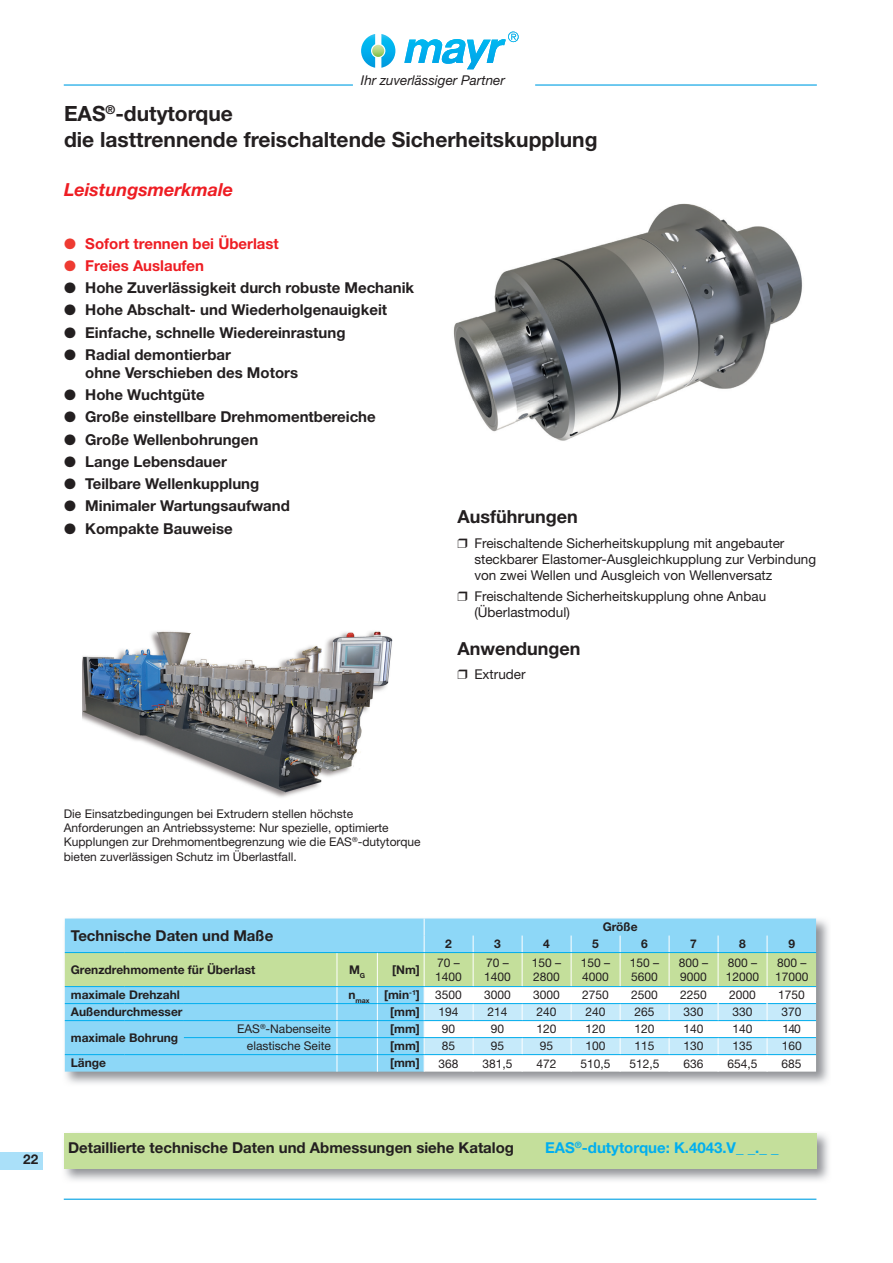
<style>
.page{position:relative;width:893px;height:1263px;background:#fff}
.page>*{position:absolute;margin:0;border:0;box-sizing:border-box;transform-origin:0 0}
.t1{font:700 21px/25.2px "Helvetica Neue LT Pro";color:#231f20}
.t2{font:700 18px "Helvetica Neue LT Pro";color:#231f20}
.t3{font:italic 700 18px "Helvetica Neue LT Pro";color:#ee1d23}
.t4{font:700 15px/18px "Helvetica Neue LT Pro";color:#231f20}
.t5{font:700 15px "Helvetica Neue LT Pro";color:#ee1d23}
.t6{font:700 15px "Helvetica Neue LT Pro";color:#00aeef}
.t7{font:13.5px/16.2px "Helvetica Neue LT Pro";color:#231f20}
.t8{font:italic 13.5px "Helvetica Neue LT Pro";color:#231f20}
.t9{font:700 13.5px "Helvetica Neue LT Pro";color:#231f20}
.t10{font:12px/14.4px "Helvetica Neue LT Pro";color:#231f20}
.t11{font:700 12px "Helvetica Neue LT Pro";color:#231f20}
.s1{color:#ee3b32}
</style>
<div class="page">
<img style="left:453px;top:203px;width:350px;height:238px">
<img style="left:82px;top:631px;width:311px;height:167px">
<img style="left:64px;top:918px;width:765px;height:166px">
<svg style="left:65px;top:918px;width:751px;height:153px"></svg>
<img style="left:64px;top:1133px;width:765px;height:48px">
<div style="left:64px;top:1133px;width:752px;height:36px;background:#c4df9b"></div>
<div style="left:0;top:1152px;width:43px;height:17px;background:#aae0f9"></div>
<hr style="left:535px;top:84px;width:282px;height:2px;background:#00a1e3">
<hr style="left:64px;top:84px;width:289px;height:2px;background:#00a1e3">
<hr style="left:64px;top:1198px;width:752px;height:2px;background:#00a1e3">
<svg style="left:361px;top:34px;width:34px;height:34px"></svg>
<svg style="left:404px;top:32px;width:115px;height:37px"></svg>
<p class="t8" style="left:361px;top:72px;width:145px">Ihr zuverlässiger Partner</p>
<h1 class="t1" style="left:64px;top:101px;width:535px">EAS<sup>®</sup>-dutytorque<br>die lasttrennende freischaltende Sicherheitskupplung</h1>
<h2 class="t3" style="left:64px;top:178px;width:170px">Leistungsmerkmale</h2>
<p class="t5" style="left:64px;top:234px;width:216px"><span class="s1">●</span> Sofort trennen bei Überlast</p>
<p class="t5" style="left:64px;top:256px;width:142px"><span class="s1">●</span> Freies Auslaufen</p>
<p class="t4" style="left:64px;top:278px;width:352px">● Hohe Zuverlässigkeit durch robuste Mechanik</p>
<p class="t4" style="left:64px;top:301px;width:325px">● Hohe Abschalt- und Wiederholgenauigkeit</p>
<p class="t4" style="left:64px;top:323px;width:283px">● Einfache, schnelle Wiedereinrastung</p>
<p class="t4" style="left:85px;top:345px;width:214px;text-indent:-21px">● Radial demontierbar<br>ohne Verschieben des Motors</p>
<p class="t4" style="left:64px;top:385px;width:142px">● Hohe Wuchtgüte</p>
<p class="t4" style="left:64px;top:408px;width:313px">● Große einstellbare Drehmomentbereiche</p>
<p class="t4" style="left:64px;top:430px;width:196px">● Große Wellenbohrungen</p>
<p class="t4" style="left:64px;top:452px;width:164px">● Lange Lebensdauer</p>
<p class="t4" style="left:64px;top:474px;width:197px">● Teilbare Wellenkupplung</p>
<p class="t4" style="left:64px;top:497px;width:227px">● Minimaler Wartungsaufwand</p>
<p class="t4" style="left:64px;top:519px;width:170px">● Kompakte Bauweise</p>
<h2 class="t2" style="left:457px;top:505px;width:122px">Ausführungen</h2>
<p class="t7" style="left:474px;top:535px;width:343px;text-indent:-17px">❒ Freischaltende Sicherheitskupplung mit angebauter steckbarer Elastomer-Ausgleichkupplung zur Verbindung von zwei Wellen und Ausgleich von Wellenversatz</p>
<p class="t7" style="left:474px;top:587px;width:293px;text-indent:-17px">❒ Freischaltende Sicherheitskupplung ohne Anbau (Überlastmodul)</p>
<h2 class="t2" style="left:457px;top:637px;width:125px">Anwendungen</h2>
<p class="t7" style="left:457px;top:666px;width:70px">❒ Extruder</p>
<p class="t10" style="left:64px;top:806px;width:358px">Die Einsatzbedingungen bei Extrudern stellen höchste Anforderungen an Antriebssysteme: Nur spezielle, optimierte Kupplungen zur Drehmomentbegrenzung wie die EAS<sup>®</sup>-dutytorque bieten zuverlässigen Schutz im Überlastfall.</p>
<p class="t4" style="left:71px;top:926px;width:204px">Technische Daten und Maße</p>
<p class="t11" style="left:603px;top:919px;width:37px">Größe</p>
<p class="t11" style="left:445px;top:936px;width:8px">2</p>
<p class="t11" style="left:494px;top:936px;width:8px">3</p>
<p class="t11" style="left:543px;top:936px;width:8px">4</p>
<p class="t11" style="left:592px;top:936px;width:8px">5</p>
<p class="t11" style="left:641px;top:936px;width:8px">6</p>
<p class="t11" style="left:690px;top:936px;width:8px">7</p>
<p class="t11" style="left:739px;top:936px;width:8px">8</p>
<p class="t11" style="left:788px;top:936px;width:8px">9</p>
<p class="t11" style="left:71px;top:962px;width:186px">Grenzdrehmomente für Überlast</p>
<p class="t11" style="left:349px;top:962px;width:18px">M<sub>G</sub></p>
<p class="t11" style="left:392px;top:962px;width:29px">[Nm]</p>
<p class="t10" style="left:435px;top:955px;width:28px">70 –<br>1400</p>
<p class="t10" style="left:484px;top:955px;width:28px">70 –<br>1400</p>
<p class="t10" style="left:532px;top:955px;width:31px">150 –<br>2800</p>
<p class="t10" style="left:581px;top:955px;width:31px">150 –<br>4000</p>
<p class="t10" style="left:630px;top:955px;width:31px">150 –<br>5600</p>
<p class="t10" style="left:679px;top:955px;width:31px">800 –<br>9000</p>
<p class="t10" style="left:726px;top:955px;width:35px">800 –<br>12000</p>
<p class="t10" style="left:775px;top:955px;width:35px">800 –<br>17000</p>
<p class="t11" style="left:71px;top:987px;width:111px">maximale Drehzahl</p>
<p class="t11" style="left:348px;top:987px;width:73px">n<sub>max</sub> [min<sup>-1</sup>]</p>
<p class="t10" style="left:435px;top:987px;width:28px">3500</p>
<p class="t10" style="left:484px;top:987px;width:28px">3000</p>
<p class="t10" style="left:533px;top:987px;width:28px">3000</p>
<p class="t10" style="left:582px;top:987px;width:28px">2750</p>
<p class="t10" style="left:631px;top:987px;width:28px">2500</p>
<p class="t10" style="left:680px;top:987px;width:28px">2250</p>
<p class="t10" style="left:729px;top:987px;width:28px">2000</p>
<p class="t10" style="left:778px;top:987px;width:28px">1750</p>
<p class="t11" style="left:71px;top:1004px;width:113px">Außendurchmesser</p>
<p class="t11" style="left:390px;top:1004px;width:31px">[mm]</p>
<p class="t10" style="left:439px;top:1004px;width:22px">194</p>
<p class="t10" style="left:488px;top:1004px;width:22px">214</p>
<p class="t10" style="left:537px;top:1004px;width:22px">240</p>
<p class="t10" style="left:586px;top:1004px;width:22px">240</p>
<p class="t10" style="left:635px;top:1004px;width:22px">265</p>
<p class="t10" style="left:684px;top:1004px;width:22px">330</p>
<p class="t10" style="left:732px;top:1004px;width:22px">330</p>
<p class="t10" style="left:781px;top:1004px;width:22px">370</p>
<p class="t11" style="left:71px;top:1030px;width:109px">maximale Bohrung</p>
<p class="t10" style="left:237px;top:1022px;width:95px">EAS<sup>®</sup>-Nabenseite</p>
<p class="t11" style="left:390px;top:1021px;width:31px">[mm]</p>
<p class="t10" style="left:442px;top:1022px;width:15px">90</p>
<p class="t10" style="left:491px;top:1022px;width:15px">90</p>
<p class="t10" style="left:537px;top:1022px;width:22px">120</p>
<p class="t10" style="left:586px;top:1022px;width:22px">120</p>
<p class="t10" style="left:635px;top:1022px;width:22px">120</p>
<p class="t10" style="left:684px;top:1022px;width:22px">140</p>
<p class="t10" style="left:732px;top:1022px;width:22px">140</p>
<p class="t10" style="left:783px;top:1022px;width:20px">140</p>
<p class="t10" style="left:247px;top:1039px;width:86px">elastische Seite</p>
<p class="t11" style="left:390px;top:1038px;width:31px">[mm]</p>
<p class="t10" style="left:442px;top:1039px;width:15px">85</p>
<p class="t10" style="left:491px;top:1039px;width:15px">95</p>
<p class="t10" style="left:540px;top:1039px;width:15px">95</p>
<p class="t10" style="left:586px;top:1039px;width:22px">100</p>
<p class="t10" style="left:635px;top:1039px;width:22px">115</p>
<p class="t10" style="left:683px;top:1039px;width:22px">130</p>
<p class="t10" style="left:732px;top:1039px;width:22px">135</p>
<p class="t10" style="left:782px;top:1039px;width:22px">160</p>
<p class="t11" style="left:71px;top:1055px;width:37px">Länge</p>
<p class="t11" style="left:390px;top:1055px;width:31px">[mm]</p>
<p class="t10" style="left:439px;top:1056px;width:22px">368</p>
<p class="t10" style="left:483px;top:1056px;width:32px">381,5</p>
<p class="t10" style="left:537px;top:1056px;width:22px">472</p>
<p class="t10" style="left:581px;top:1056px;width:32px">510,5</p>
<p class="t10" style="left:629px;top:1056px;width:32px">512,5</p>
<p class="t10" style="left:683px;top:1056px;width:22px">636</p>
<p class="t10" style="left:727px;top:1056px;width:32px">654,5</p>
<p class="t10" style="left:781px;top:1056px;width:22px">685</p>
<p class="t9" style="left:23px;top:1151px;width:17px">22</p>
<p class="t4" style="left:68px;top:1138px;width:448px">Detaillierte technische Daten und Abmessungen siehe Katalog</p>
<p class="t6" style="left:545px;top:1138px;width:235px">EAS<sup>®</sup>-dutytorque: K.4043.V_ _._ _</p>
</div>
